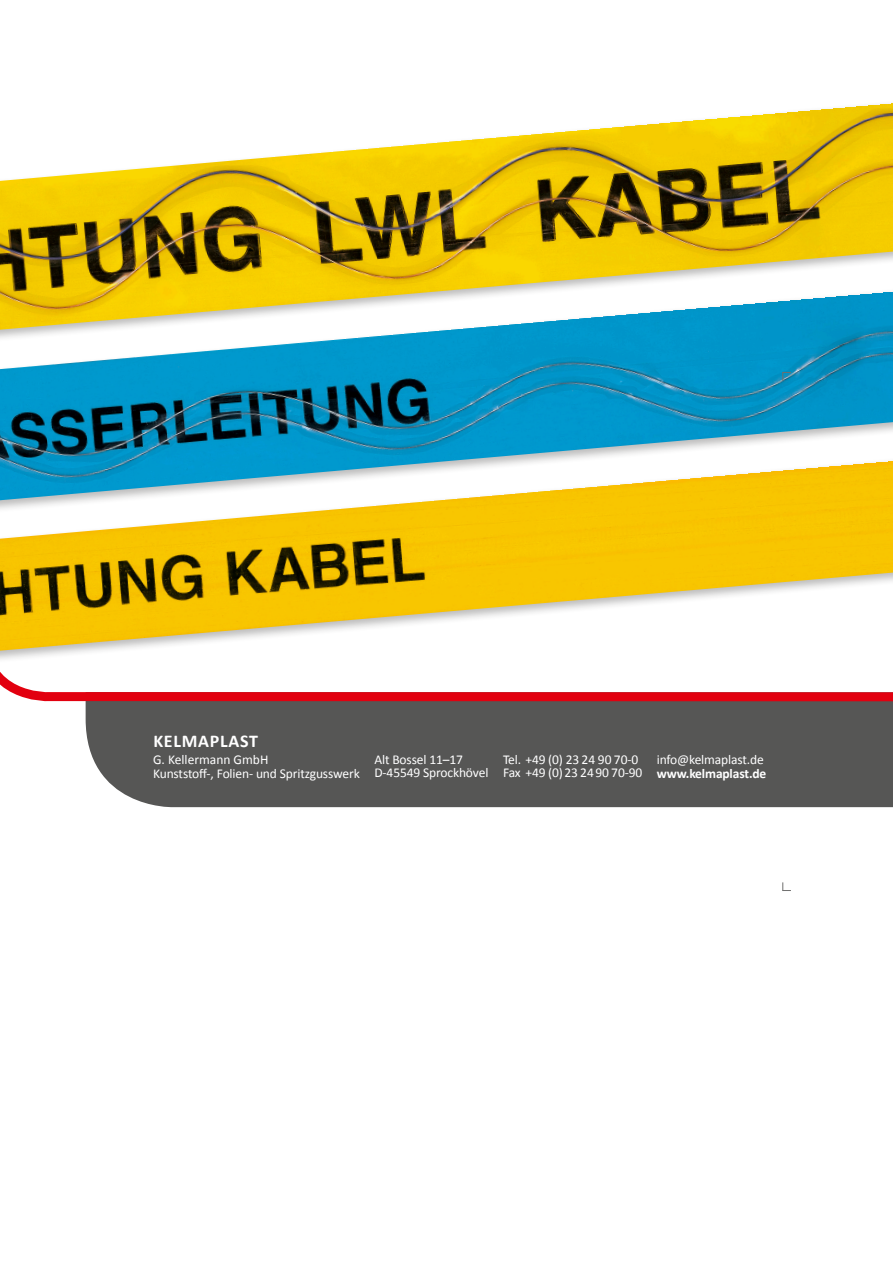
<style>
.page{position:relative;width:893px;height:1263px;background:#fff}
.page>*{position:absolute;margin:0;border:0;box-sizing:border-box;transform-origin:0 0}
.t1{font:700 18px "Calibri";letter-spacing:.04em;color:#fff}
.t2{font:13.5px/13.5px "Calibri";letter-spacing:-.01em;color:#fff}
.t3{font:700 13.5px "Calibri";letter-spacing:-.01em;color:#fff}
</style>
<div class="page">
<div style="left:85px;top:706px;width:808px;height:102px;background:#565655"></div>
<svg style="left:0;top:676px;width:893px;height:30px"></svg>
<img style="left:0;top:103px;width:893px;height:111px">
<div style="left:0;top:214px;width:893px;height:336px;background:#1a1918;opacity:.3"></div>
<img style="left:0;top:291px;width:893px;height:93px">
<div style="left:0;top:384px;width:893px;height:292px;background:#1a1918;opacity:.3"></div>
<img style="left:0;top:461px;width:893px;height:190px">
<svg style="left:782px;top:372px;width:9px;height:9px"></svg>
<svg style="left:782px;top:882px;width:9px;height:9px"></svg>
<h1 class="t1" style="left:153px;top:729px;width:106px">KELMAPLAST</h1>
<p class="t2" style="left:153px;top:753px;width:208px">G. Kellermann GmbH<br>Kunststoff-, Folien- und Spritzgusswerk</p>
<p class="t2" style="left:657px;top:753px;width:109px">info@kelmaplast.de</p>
<p class="t2" style="left:503px;top:752px;width:141px">Tel. +49 (0) 23 24 90 70-0<br>Fax +49 (0) 23 24 90 70-90</p>
<p class="t2" style="left:374px;top:752px;width:115px">Alt Bossel 11–17<br>D-45549 Sprockhövel</p>
<p class="t3" style="left:657px;top:765px;width:111px">www.kelmaplast.de</p>
</div>
